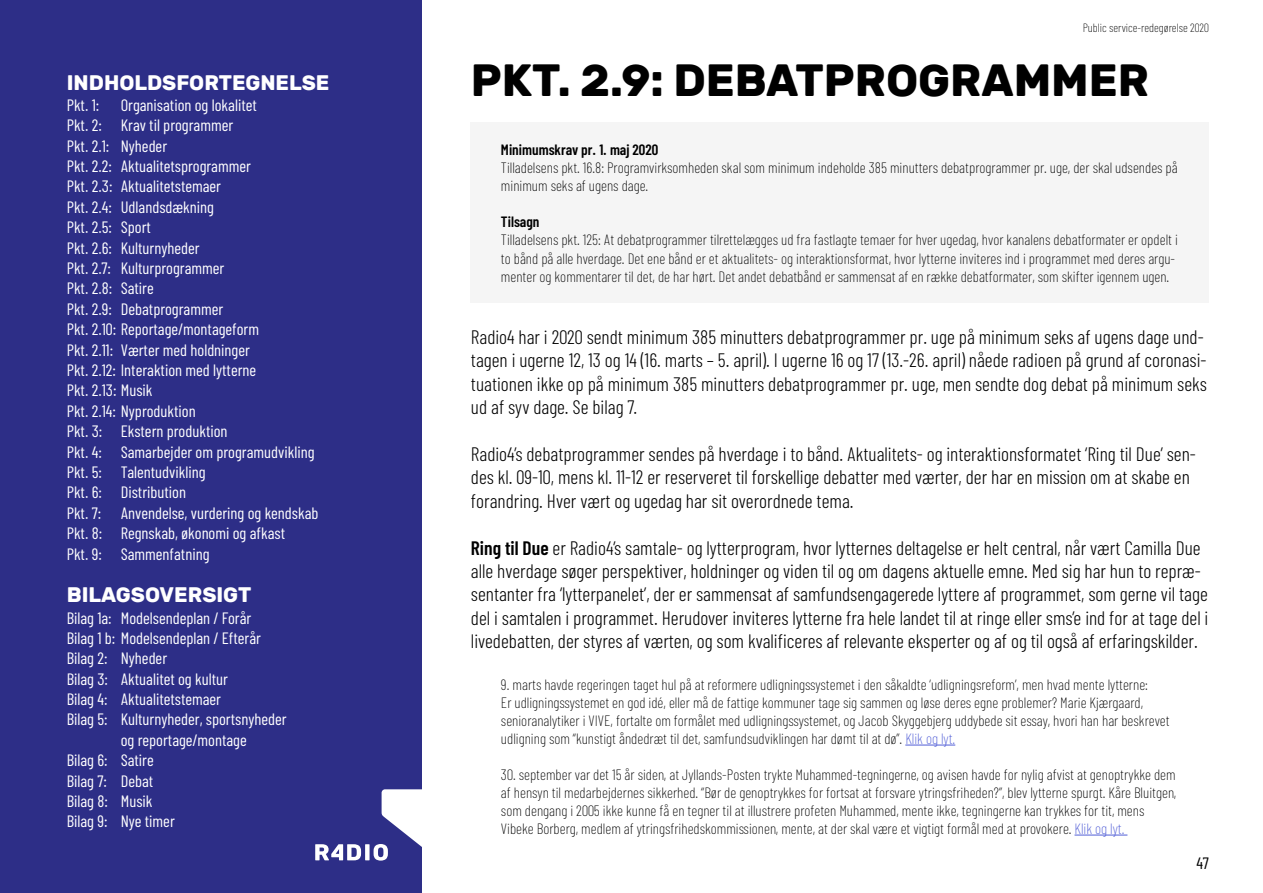
<style>
.page{position:relative;width:1263px;height:893px;background:#fff}
.page>*{position:absolute;margin:0;border:0;box-sizing:border-box;transform-origin:0 0}
.t1{font:700 127.65px "Rubik";color:#fff}
.t2{font:700 45px "Rubik";color:#000}
.t3{font:700 21px "Rubik";color:#fff}
.t4{font:300 19.5px/23.4px "Barlow Condensed";color:#000}
.t5{font:16.5px/20.4px "Barlow Condensed";color:#fff}
.t6{font:16.5px "Barlow Condensed";color:#000}
.t7{font:200 15px/18px "Barlow Condensed";color:#000}
.t8{font:600 15px "Barlow Condensed";color:#000}
.t9{font:200 12px "Barlow Condensed";color:#000}
.s1{font-weight:600}
.s2{color:#4f5cd6}
</style>
<div class="page">
<div style="left:0;top:0;width:422px;height:893px;background:#2d2e87"></div>
<svg style="left:403px;top:797px;width:19px;height:36px"></svg>
<svg style="left:315px;top:844px;width:73px;height:17px"></svg>
<div style="left:471px;top:122px;width:738px;height:18px;background:#f5f5f5"></div>
<div style="left:471px;top:140px;width:738px;height:18px;background:#f5f5f5"></div>
<div style="left:471px;top:158px;width:738px;height:36px;background:#f5f5f5"></div>
<div style="left:471px;top:194px;width:738px;height:18px;background:#f5f5f5"></div>
<div style="left:471px;top:212px;width:738px;height:18px;background:#f5f5f5"></div>
<div style="left:471px;top:230px;width:738px;height:54px;background:#f5f5f5"></div>
<div style="left:471px;top:284px;width:738px;height:18px;background:#f5f5f5"></div>
<hr style="left:905px;top:745px;width:50px;height:1px;background:#4f5cd6">
<hr style="left:1074px;top:835px;width:53px;height:1px;background:#4f5cd6">
<h3 class="t3" style="left:67px;top:71px;width:264px">INDHOLDSFORTEGNELSE</h3>
<p class="t5" style="left:67px;top:94px;width:34px">Pkt. 1:</p>
<p class="t5" style="left:67px;top:94px;width:253px;text-indent:54px">Organisation og lokalitet<br>Pkt. 2: Krav til programmer<br>Pkt. 2.1: Nyheder<br>Pkt. 2.2: Aktualitetsprogrammer<br>Pkt. 2.3: Aktualitetstemaer<br>Pkt. 2.4: Udlandsdækning<br>Pkt. 2.5: Sport<br>Pkt. 2.6: Kulturnyheder<br>Pkt. 2.7: Kulturprogrammer<br>Pkt. 2.8: Satire<br>Pkt. 2.9: Debatprogrammer<br>Pkt. 2.10: Reportage/montageform<br>Pkt. 2.11: Værter med holdninger<br>Pkt. 2.12: Interaktion med lytterne<br>Pkt. 2.13: Musik<br>Pkt. 2.14: Nyproduktion<br>Pkt. 3: Ekstern produktion<br>Pkt. 4: Samarbejder om programudvikling<br>Pkt. 5: Talentudvikling<br>Pkt. 6: Distribution<br>Pkt. 7: Anvendelse, vurdering og kendskab<br>Pkt. 8: Regnskab, økonomi og afkast<br>Pkt. 9: Sammenfatning</p>
<h3 class="t3" style="left:67px;top:583px;width:186px">BILAGSOVERSIGT</h3>
<p class="t5" style="left:67px;top:607px;width:186px">Bilag 1a: Modelsendeplan / Forår</p>
<p class="t5" style="left:67px;top:627px;width:196px">Bilag 1 b: Modelsendeplan / Efterår</p>
<p class="t5" style="left:67px;top:648px;width:102px">Bilag 2: Nyheder</p>
<p class="t5" style="left:67px;top:668px;width:163px">Bilag 3: Aktualitet og kultur</p>
<p class="t5" style="left:67px;top:689px;width:156px">Bilag 4: Aktualitetstemaer</p>
<p class="t5" style="left:67px;top:709px;width:221px">Bilag 5: Kulturnyheder, sportsnyheder</p>
<p class="t5" style="left:121px;top:729px;width:127px">og reportage/montage</p>
<p class="t5" style="left:67px;top:750px;width:89px">Bilag 6: Satire</p>
<p class="t5" style="left:67px;top:770px;width:88px">Bilag 7: Debat</p>
<p class="t5" style="left:67px;top:790px;width:87px">Bilag 8: Musik</p>
<p class="t5" style="left:67px;top:811px;width:110px">Bilag 9: Nye timer</p>
<p class="t9" style="left:1083px;top:21px;width:128px">Public service-redegørelse 2020</p>
<h2 class="t2" style="left:471px;top:54px;width:680px">PKT. 2.9: DEBATPROGRAMMER</h2>
<p class="t8" style="left:501px;top:141px;width:159px">Minimumskrav pr. 1. maj 2020</p>
<p class="t7" style="left:501px;top:159px;width:678px">Tilladelsens pkt. 16.8: Programvirksomheden skal som minimum indeholde 385 minutters debatprogrammer pr. uge, der skal udsendes på minimum seks af ugens dage.</p>
<p class="t8" style="left:501px;top:213px;width:40px">Tilsagn</p>
<p class="t7" style="left:501px;top:231px;width:678px">Tilladelsens pkt. 125: At debatprogrammer tilrettelægges ud fra fastlagte temaer for hver ugedag, hvor kanalens debatformater er opdelt i to bånd på alle hverdage. Det ene bånd er et aktualitets- og interaktionsformat, hvor lytterne inviteres ind i programmet med deres argu&shy;menter og kommentarer til det, de har hørt. Det andet debatbånd er sammensat af en række debatformater, som skifter igennem ugen.</p>
<p class="t4" style="left:471px;top:325px;width:737px">Radio4 har i 2020 sendt minimum 385 minutters debatprogrammer pr. uge på minimum seks af ugens dage und&shy;tagen i ugerne 12, 13 og 14 (16. marts – 5. april). I ugerne 16 og 17 (13.-26. april) nåede radioen på grund af coronasi&shy;tuationen ikke op på minimum 385 minutters debatprogrammer pr. uge, men sendte dog debat på minimum seks ud af syv dage. Se bilag 7.</p>
<p class="t4" style="left:471px;top:442px;width:726px">Radio4’s debatprogrammer sendes på hverdage i to bånd. Aktualitets- og interaktionsformatet ‘Ring til Due’ sen&shy;des kl. 09-10, mens kl. 11-12 er reserveret til forskellige debatter med værter, der har en mission om at skabe en forandring. Hver vært og ugedag har sit overordnede tema.</p>
<p class="t4" style="left:471px;top:535px;width:739px"><span class="s1">Ring til Due</span> er Radio4’s samtale- og lytterprogram, hvor lytternes deltagelse er helt central, når vært Camilla Due alle hverdage søger perspektiver, holdninger og viden til og om dagens aktuelle emne. Med sig har hun to repræ&shy;sentanter fra ‘lytterpanelet’, der er sammensat af samfundsengagerede lyttere af programmet, som gerne vil tage del i samtalen i programmet. Herudover inviteres lytterne fra hele landet til at ringe eller sms’e ind for at tage del i livedebatten, der styres af værten, og som kvalificeres af relevante eksperter og af og til også af erfaringskilder.</p>
<p class="t7" style="left:501px;top:675px;width:670px">9. marts havde regeringen taget hul på at reformere udligningssystemet i den såkaldte ‘udligningsreform’, men hvad mente lytterne:<br>Er udligningssystemet en god idé, eller må de fattige kommuner tage sig sammen og løse deres egne problemer? Marie Kjærgaard, senioranalytiker i VIVE, fortalte om formålet med udligningssystemet, og Jacob Skyggebjerg uddybede sit essay, hvori han har beskrevet udligning som “kunstigt åndedræt til det, samfundsudviklingen har dømt til at dø”. <span class="s2">Klik og lyt.</span></p>
<p class="t7" style="left:501px;top:765px;width:677px">30. september var det 15 år siden, at Jyllands-Posten trykte Muhammed-tegningerne, og avisen havde for nylig afvist at genoptrykke dem af hensyn til medarbejdernes sikkerhed. “Bør de genoptrykkes for fortsat at forsvare ytringsfriheden?”, blev lytterne spurgt. Kåre Bluitgen, som dengang i 2005 ikke kunne få en tegner til at illustrere profeten Muhammed, mente ikke, tegningerne kan trykkes for tit, mens Vibeke Borberg, medlem af ytringsfrihedskommissionen, mente, at der skal være et vigtigt formål med at provokere. <span class="s2">Klik og lyt.</span></p>
<h1 class="t1" style="left:352px;top:861px;width:91px;rotate:-90deg">4</h1>
<p class="t6" style="left:1196px;top:853px;width:14px">47</p>
</div>
